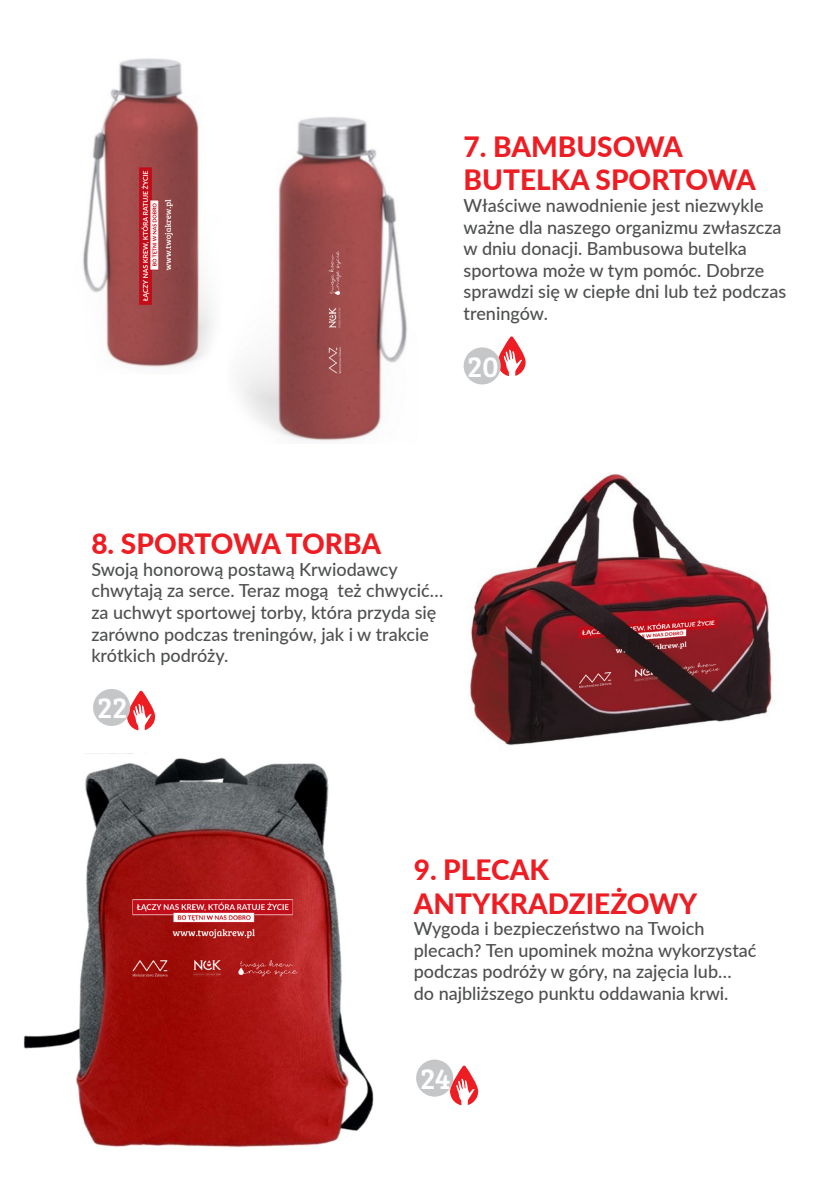
<style>
.page{position:relative;width:840px;height:1191px;background:#fff}
.page>*{position:absolute;margin:0;border:0;box-sizing:border-box;transform-origin:0 0}
.t1{font:30px "Bree Serif";color:#fff}
.t2{font:800 28px/33.6px "Lato";color:#ee1d23}
.t3{font:500 18px/21.6px "Lato";color:#4e4f50}
</style>
<div class="page">
<img style="left:83px;top:58px;width:130px;height:310px">
<img style="left:241px;top:117px;width:166px;height:324px">
<img style="left:470px;top:473px;width:302px;height:273px">
<svg style="left:497px;top:336px;width:28px;height:40px"></svg>
<div style="left:463px;top:347px;width:37px;height:37px;background:#c5c6c8;border-radius:50%"></div>
<svg style="left:127px;top:690px;width:28px;height:40px"></svg>
<div style="left:93px;top:689px;width:37px;height:37px;background:#c5c6c8;border-radius:50%"></div>
<svg style="left:450px;top:1065px;width:28px;height:40px"></svg>
<div style="left:416px;top:1059px;width:37px;height:37px;background:#c5c6c8;border-radius:50%"></div>
<img style="left:23px;top:753px;width:351px;height:394px">
<h2 class="t2" style="left:463px;top:129px;width:293px">7. BAMBUSOWA<br>BUTELKA SPORTOWA</h2>
<p class="t3" style="left:463px;top:194px;width:324px">Właściwe nawodnienie jest niezwykle ważne dla naszego organizmu zwłaszcza w dniu donacji. Bambusowa butelka sportowa może w tym pomóc. Dobrze sprawdzi się w ciepłe dni lub też podczas treningów.</p>
<h1 class="t1" style="left:467px;top:344px;width:33px">20</h1>
<h2 class="t2" style="left:91px;top:526px;width:291px">8. SPORTOWA TORBA</h2>
<p class="t3" style="left:91px;top:558px;width:353px">Swoją honorową postawą Krwiodawcy chwytają za serce. Teraz mogą też chwycić… za uchwyt sportowej torby, która przyda się zarówno podczas treningów, jak i w trakcie krótkich podróży.</p>
<h1 class="t1" style="left:97px;top:686px;width:32px">22</h1>
<h2 class="t2" style="left:413px;top:851px;width:285px">9. PLECAK<br>ANTYKRADZIEŻOWY</h2>
<p class="t3" style="left:413px;top:917px;width:344px">Wygoda i bezpieczeństwo na Twoich plecach? Ten upominek można wykorzystać podczas podróży w góry, na zajęcia lub… do najbliższego punktu oddawania krwi.</p>
<h1 class="t1" style="left:420px;top:1056px;width:32px">24</h1>
</div>
